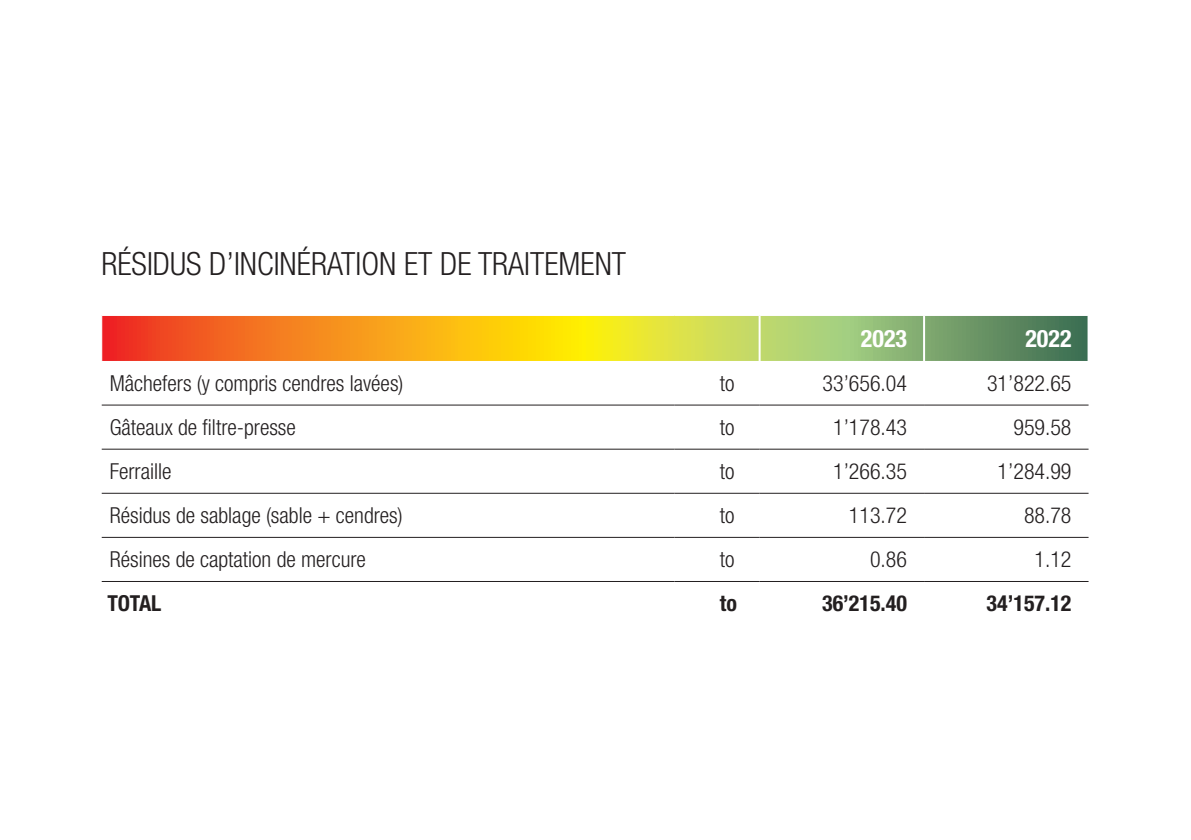
<style>
.page{position:relative;width:1191px;height:840px;background:#fff}
.page>*{position:absolute;margin:0;border:0;box-sizing:border-box;transform-origin:0 0}
.t1{font:300 condensed 32px "Helvetica Neue LT Std";color:#231f20}
.t2{font:700 condensed 24px "Helvetica Neue LT Std";color:#fff}
.t3{font:300 condensed 22px "Helvetica Neue LT Std";color:#231f20}
.t4{font:700 condensed 22px "Helvetica Neue LT Std";color:#231f20}
</style>
<div class="page">
<svg style="left:102px;top:316px;width:985px;height:45px;background:#cba83a"></svg>
<hr style="left:102px;top:404px;width:572px;height:1px;background:#231f20">
<hr style="left:674px;top:404px;width:85px;height:1px;background:#231f20">
<hr style="left:759px;top:404px;width:165px;height:1px;background:#231f20">
<hr style="left:924px;top:404px;width:164px;height:1px;background:#231f20">
<hr style="left:102px;top:448px;width:572px;height:1px;background:#231f20">
<hr style="left:674px;top:448px;width:85px;height:1px;background:#231f20">
<hr style="left:759px;top:448px;width:165px;height:1px;background:#231f20">
<hr style="left:924px;top:448px;width:164px;height:1px;background:#231f20">
<hr style="left:102px;top:492px;width:572px;height:1px;background:#231f20">
<hr style="left:674px;top:492px;width:85px;height:1px;background:#231f20">
<hr style="left:759px;top:492px;width:165px;height:1px;background:#231f20">
<hr style="left:924px;top:492px;width:164px;height:1px;background:#231f20">
<hr style="left:102px;top:536px;width:572px;height:1px;background:#231f20">
<hr style="left:674px;top:536px;width:85px;height:1px;background:#231f20">
<hr style="left:759px;top:536px;width:165px;height:1px;background:#231f20">
<hr style="left:924px;top:536px;width:164px;height:1px;background:#231f20">
<hr style="left:102px;top:580px;width:572px;height:1px;background:#231f20">
<hr style="left:674px;top:580px;width:85px;height:1px;background:#231f20">
<hr style="left:759px;top:580px;width:165px;height:1px;background:#231f20">
<hr style="left:924px;top:580px;width:164px;height:1px;background:#231f20">
<hr style="left:758px;top:315px;width:2px;height:46px;background:#fff">
<hr style="left:923px;top:315px;width:2px;height:46px;background:#fff">
<h1 class="t1" style="left:101px;top:245px;width:526px">RÉSIDUS D’INCINÉRATION ET DE TRAITEMENT</h1>
<p class="t2" style="left:861px;top:323px;width:48px">2023</p>
<p class="t2" style="left:1025px;top:323px;width:48px">2022</p>
<p class="t3" style="left:110px;top:370px;width:295px">Mâchefers (y compris cendres lavées)</p>
<p class="t3" style="left:720px;top:370px;width:16px">to</p>
<p class="t3" style="left:822px;top:370px;width:86px">33’656.04</p>
<p class="t3" style="left:987px;top:370px;width:86px">31’822.65</p>
<p class="t3" style="left:110px;top:414px;width:188px">Gâteaux de filtre-presse</p>
<p class="t3" style="left:720px;top:414px;width:16px">to</p>
<p class="t3" style="left:833px;top:414px;width:75px">1’178.43</p>
<p class="t3" style="left:1013px;top:414px;width:60px">959.58</p>
<p class="t3" style="left:110px;top:458px;width:63px">Ferraille</p>
<p class="t3" style="left:720px;top:458px;width:16px">to</p>
<p class="t3" style="left:833px;top:458px;width:75px">1’266.35</p>
<p class="t3" style="left:997px;top:458px;width:75px">1’284.99</p>
<p class="t3" style="left:110px;top:502px;width:294px">Résidus de sablage (sable + cendres)</p>
<p class="t3" style="left:720px;top:502px;width:16px">to</p>
<p class="t3" style="left:849px;top:502px;width:60px">113.72</p>
<p class="t3" style="left:1024px;top:502px;width:49px">88.78</p>
<p class="t3" style="left:110px;top:546px;width:258px">Résines de captation de mercure</p>
<p class="t3" style="left:720px;top:546px;width:16px">to</p>
<p class="t3" style="left:870px;top:546px;width:38px">0.86</p>
<p class="t3" style="left:1034px;top:546px;width:38px">1.12</p>
<p class="t4" style="left:107px;top:590px;width:56px">TOTAL</p>
<p class="t4" style="left:720px;top:590px;width:19px">to</p>
<p class="t4" style="left:822px;top:590px;width:86px">36’215.40</p>
<p class="t4" style="left:986px;top:590px;width:86px">34’157.12</p>
</div>
